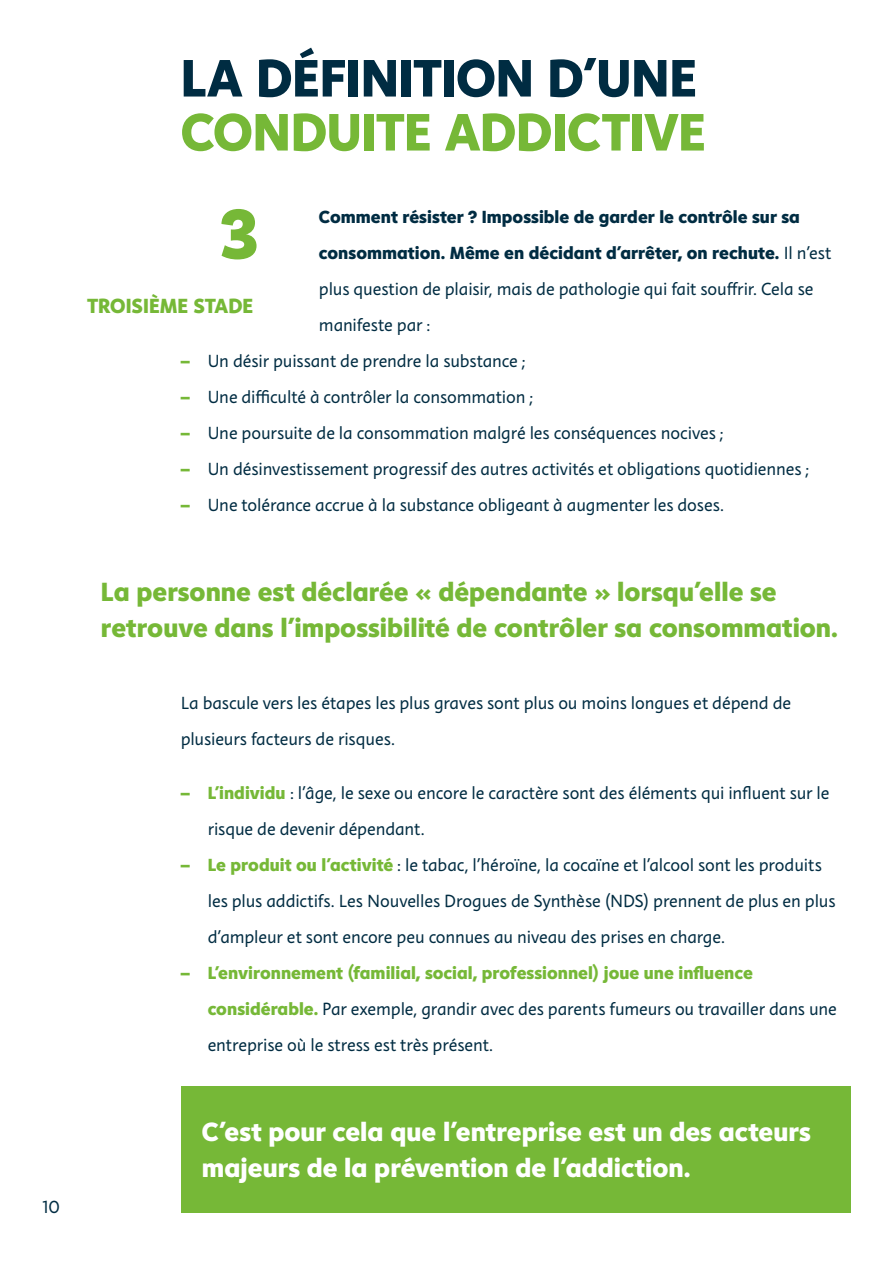
<style>
.page{position:relative;width:893px;height:1263px;background:#fff}
.page>*{position:absolute;margin:0;border:0;box-sizing:border-box;transform-origin:0 0}
.Section_-_H2{font:800 72px "Instant 5";color:#76b837}
.Section_-H1{font:800 54px/54px "Instant 5";letter-spacing:-.005em;color:#002c42}
.t1{font:800 27px/36px "Instant 5";color:#76b837}
.t2{font:800 27px/36px "Instant 5";color:#fff}
.Section_-_H2-2{font:800 21px "Instant 5";color:#76b837}
.t3{font:18px/36px "Instant 3";letter-spacing:-.005em;color:#002c42}
.t4{font:800 18px/36px "Instant 5";letter-spacing:.005em;color:#002c42}
.s1{color:#76b837}
.s2{font-family:"Instant 3";font-weight:400}
.s3{font-family:"Instant 5";font-weight:800;color:#76b837}
</style>
<div class="page">
<div style="left:181px;top:1087px;width:669px;height:126px;background:#76b837"></div>
<p class="t3" style="left:43px;top:1189px;width:19px">10</p>
<h1 class="Section_-H1" style="left:181px;top:50px;width:526px">LA DÉFINITION D'UNE<br><span class="s1">CONDUITE ADDICTIVE</span></h1>
<h2 class="Section_-_H2" style="left:220px;top:183px;width:41px">3</h2>
<h2 class="Section_-_H2-2" style="left:87px;top:290px;width:168px">TROISIÈME STADE</h2>
<p class="t4" style="left:319px;top:198px;width:514px">Comment résister ? Impossible de garder le contrôle sur sa consommation. Même en décidant d’arrêter, on rechute. <span class="s2">Il n’est plus question de plaisir, mais de pathologie qui fait souffrir. Cela se manifeste par :</span></p>
<p class="t3" style="left:181px;top:343px;width:347px"><span class="s3">–</span> Un désir puissant de prendre la substance ;</p>
<p class="t3" style="left:181px;top:379px;width:354px"><span class="s3">–</span> Une difficulté à contrôler la consommation ;</p>
<p class="t3" style="left:181px;top:415px;width:545px"><span class="s3">–</span> Une poursuite de la consommation malgré les conséquences nocives ;</p>
<p class="t3" style="left:181px;top:451px;width:630px"><span class="s3">–</span> Un désinvestissement progressif des autres activités et obligations quotidiennes ;</p>
<p class="t3" style="left:181px;top:487px;width:545px"><span class="s3">–</span> Une tolérance accrue à la substance obligeant à augmenter les doses.</p>
<p class="t1" style="left:101px;top:573px;width:739px">La personne est déclarée « dépendante » lorsqu’elle se retrouve dans l’impossibilité de contrôler sa consommation.</p>
<p class="t3" style="left:181px;top:685px;width:612px">La bascule vers les étapes les plus graves sont plus ou moins longues et dépend de plusieurs facteurs de risques.</p>
<p class="t3" style="left:208px;top:775px;width:623px;text-indent:-27px"><span class="s3">– L’individu</span> : l’âge, le sexe ou encore le caractère sont des éléments qui influent sur le risque de devenir dépendant.</p>
<p class="t3" style="left:208px;top:847px;width:629px;text-indent:-27px"><span class="s3">– Le produit ou l'activité</span> : le tabac, l’héroïne, la cocaïne et l’alcool sont les produits les plus addictifs. Les Nouvelles Drogues de Synthèse (NDS) prennent de plus en plus d'ampleur et sont encore peu connues au niveau des prises en charge.</p>
<p class="t3" style="left:208px;top:955px;width:631px;text-indent:-27px"><span class="s3">– L’environnement (familial, social, professionnel) joue une influence considérable.</span> Par exemple, grandir avec des parents fumeurs ou travailler dans une entreprise où le stress est très présent.</p>
<p class="t2" style="left:202px;top:1113px;width:610px">C’est pour cela que l’entreprise est un des acteurs majeurs de la prévention de l’addiction.</p>
</div>
